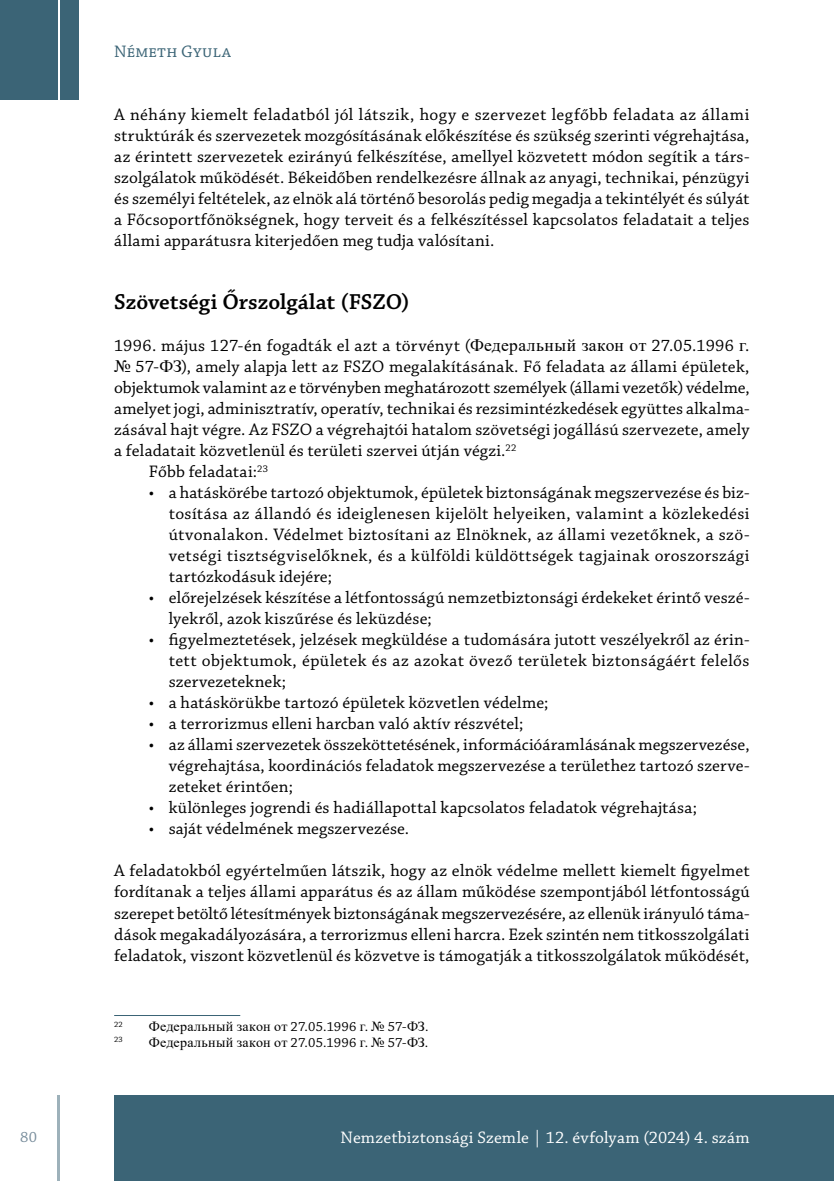
<style>
.page{position:relative;width:834px;height:1181px;background:#fff}
.page>*{position:absolute;margin:0;border:0;box-sizing:border-box;transform-origin:0 0}
.t1{font:600 22.75px "Chaparral Pro";color:#000}
.t2{font:17.5px/21px "Chaparral Pro";letter-spacing:.005em;color:#000;text-align:justify}
.t3{font:17.5px "Chaparral Pro";color:#fff}
.t4{font:17.5px "Chaparral Pro";letter-spacing:.015em;color:#3b6476}
.t5{font:15.75px "Chaparral Pro";color:#778c9b}
.t6{font:14px "Times New Roman";letter-spacing:.015em;color:#000}
.t7{font:8.22px "Chaparral Pro";color:#000}
.s1{font-family:"Times New Roman"}
.s2{font-family:"Chaparral Pro"}
</style>
<div class="page">
<hr style="left:57px;top:1095px;width:3px;height:86px;background:#3b6476">
<div style="left:114px;top:1095px;width:719px;height:86px;background:#3b6476"></div>
<div style="left:0;top:0;width:57px;height:99px;background:#3b6476"></div>
<div style="left:60px;top:0;width:18px;height:99px;background:#3b6476"></div>
<hr style="left:114px;top:1015px;width:126px;height:1px;background:#3b6476">
<p class="t4" style="left:114px;top:42px;width:118px">Németh Gyula</p>
<p class="t2" style="left:114px;top:105px;width:636px">A néhány kiemelt feladatból jól látszik, hogy e szervezet legfőbb feladata az állami struktúrák és szervezetek mozgósításának előkészítése és szükség szerinti végrehajtása, az érintett szervezetek ezirányú felkészítése, amellyel közvetett módon segítik a társ&shy;szolgálatok működését. Békeidőben rendelkezésre állnak az anyagi, technikai, pénzügyi és személyi feltételek, az elnök alá történő besorolás pedig megadja a tekintélyét és súlyát a Főcsoportfőnökségnek, hogy terveit és a felkészítéssel kapcsolatos feladatait a teljes állami apparátusra kiterjedően meg tudja valósítani.</p>
<h1 class="t1" style="left:114px;top:289px;width:297px">Szövetségi Őrszolgálat (FSZO)</h1>
<p class="t2" style="left:114px;top:336px;width:636px">1996. május 127-én fogadták el azt a törvényt (<span class="s1">Федеральный закон от</span> 27.05.1996 <span class="s1">г</span>.</p>
<p class="t2" style="left:114px;top:357px;width:636px"><span class="s1">№</span> 57-<span class="s1">ФЗ</span>), amely alapja lett az FSZO megalakításának. Fő feladata az állami épületek,</p>
<p class="t2" style="left:114px;top:378px;width:637px">objektumok valamint az e törvényben meghatározott személyek (állami vezetők) védelme,</p>
<p class="t2" style="left:114px;top:399px;width:636px">amelyet jogi, adminisztratív, operatív, technikai és rezsimintézkedések együttes alkalma-</p>
<p class="t2" style="left:114px;top:420px;width:637px">zásával hajt végre. Az FSZO a végrehajtói hatalom szövetségi jogállású szervezete, amely</p>
<p class="t2" style="left:114px;top:441px;width:403px">a feladatait közvetlenül és területi szervei útján végzi.<sup>22</sup></p>
<p class="t2" style="left:149px;top:462px;width:121px">Főbb feladatai:<sup>23</sup></p>
<p class="t2" style="left:169px;top:483px;width:582px;text-indent:-20px">• a hatáskörébe tartozó objektumok, épületek biztonságának megszervezése és biz&shy;tosítása az állandó és ideiglenesen kijelölt helyeiken, valamint a közlekedési útvonalakon. Védelmet biztosítani az Elnöknek, az állami vezetőknek, a szö&shy;vetségi tisztségviselőknek, és a külföldi küldöttségek tagjainak oroszországi tartózkodásuk idejére;</p>
<p class="t2" style="left:169px;top:588px;width:582px;text-indent:-20px">• előrejelzések készítése a létfontosságú nemzetbiztonsági érdekeket érintő veszé&shy;lyekről, azok kiszűrése és leküzdése;</p>
<p class="t2" style="left:169px;top:630px;width:582px;text-indent:-20px">• figyelmeztetések, jelzések megküldése a tudomására jutott veszélyekről az érin&shy;tett objektumok, épületek és az azokat övező területek biztonságáért felelős szervezeteknek;</p>
<p class="t2" style="left:149px;top:693px;width:401px">• a hatáskörükbe tartozó épületek közvetlen védelme;</p>
<p class="t2" style="left:149px;top:714px;width:376px">• a terrorizmus elleni harcban való aktív részvétel;</p>
<p class="t2" style="left:169px;top:735px;width:582px;text-indent:-20px">• az állami szervezetek összeköttetésének, információáramlásának megszervezése, végrehajtása, koordinációs feladatok megszervezése a területhez tartozó szerve&shy;zeteket érintően;</p>
<p class="t2" style="left:149px;top:798px;width:549px">• különleges jogrendi és hadiállapottal kapcsolatos feladatok végrehajtása;</p>
<p class="t2" style="left:149px;top:819px;width:262px">• saját védelmének megszervezése.</p>
<p class="t2" style="left:114px;top:861px;width:637px">A feladatokból egyértelműen látszik, hogy az elnök védelme mellett kiemelt figyelmet fordítanak a teljes állami apparátus és az állam működése szempontjából létfontosságú szerepet betöltő létesítmények biztonságának megszervezésére, az ellenük irányuló táma&shy;dások megakadályozására, a terrorizmus elleni harcra. Ezek szintén nem titkosszolgálati feladatok, viszont közvetlenül és közvetve is támogatják a titkosszolgálatok működését,</p>
<p class="t7" style="left:114px;top:1019px;width:10px">22</p>
<p class="t6" style="left:149px;top:1016px;width:281px">Федеральный закон от <span class="s2">27.05.1996</span> г<span class="s2">.</span> № <span class="s2">57-</span>ФЗ<span class="s2">.</span></p>
<p class="t7" style="left:114px;top:1035px;width:10px">23</p>
<p class="t6" style="left:149px;top:1032px;width:281px">Федеральный закон от <span class="s2">27.05.1996</span> г<span class="s2">.</span> № <span class="s2">57-</span>ФЗ<span class="s2">.</span></p>
<p class="t5" style="left:20px;top:1128px;width:18px">80</p>
<p class="t3" style="left:340px;top:1127px;width:410px">Nemzetbiztonsági Szemle | 12. évfolyam (2024) 4. szám</p>
</div>
